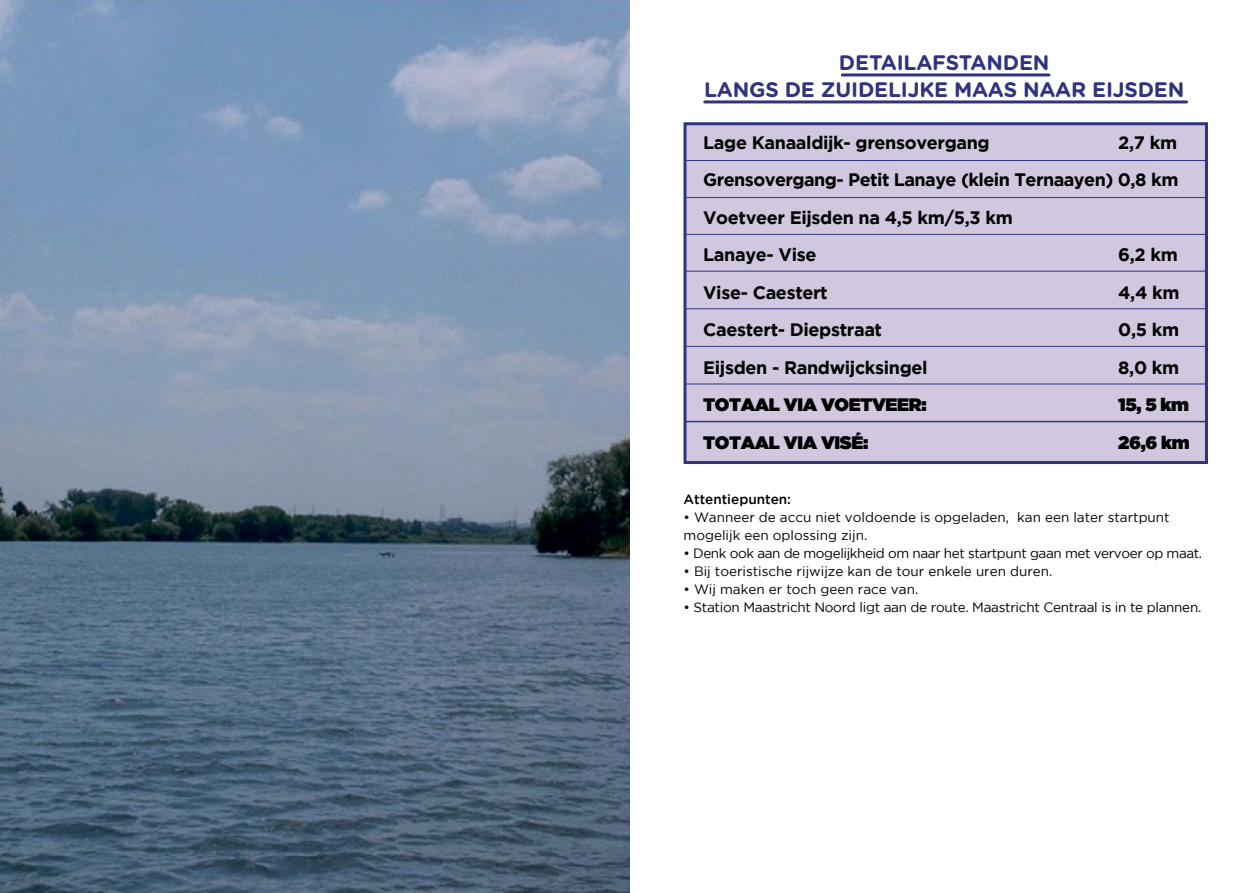
<style>
.page{position:relative;width:1259px;height:893px;background:#fff}
.page>*{position:absolute;margin:0;border:0;box-sizing:border-box;transform-origin:0 0}
.t1{font:700 21px/27px "Gotham Rounded";letter-spacing:-.01em;color:#30337e;text-align:center}
.t2{font:700 18px/37.5px "Gotham";letter-spacing:-.02em;color:#000}
.t3{font:18px "Gotham Ultra";letter-spacing:-.02em;color:#000}
.t4{font:13.5px/18px "Gotham";color:#000}
.t5{font:13.5px "Gotham";letter-spacing:-.02em;color:#000}
.t6{font:13.5px "Gotham";letter-spacing:-.03em;color:#000}
.t7{font:500 13.5px "Gotham";color:#000}
</style>
<div class="page">
<hr style="left:842px;top:73px;width:207px;height:3px;background:#30337e">
<hr style="left:704px;top:100px;width:482px;height:3px;background:#30337e">
<div style="left:683px;top:122px;width:525px;height:342px;background:#d1c8e0;border:3px solid #30337e"></div>
<hr style="left:686px;top:160px;width:519px;height:1px;background:#30337e">
<hr style="left:686px;top:197px;width:519px;height:1px;background:#30337e">
<hr style="left:686px;top:234px;width:519px;height:1px;background:#30337e">
<hr style="left:686px;top:271px;width:519px;height:1px;background:#30337e">
<hr style="left:686px;top:308px;width:519px;height:1px;background:#30337e">
<hr style="left:686px;top:346px;width:519px;height:1px;background:#30337e">
<hr style="left:686px;top:384px;width:519px;height:1px;background:#30337e">
<hr style="left:686px;top:421px;width:519px;height:1px;background:#30337e">
<svg style="left:0;top:0;width:630px;height:893px;background:#6b819a"></svg>
<p class="t1" style="left:704px;top:49px;width:482px">DETAILAFSTANDEN<br>LANGS DE ZUIDELIJKE MAAS NAAR EIJSDEN</p>
<p class="t2" style="left:703px;top:123px;width:477px;text-indent:415px">2,7 km<br>Grensovergang- Petit Lanaye (klein Ternaayen) 0,8 km<br>Voetveer Eijsden na 4,5 km/5,3 km<br>Lanaye- Vise</p>
<p class="t2" style="left:703px;top:123px;width:288px">Lage Kanaaldijk- grensovergang</p>
<p class="t2" style="left:1118px;top:236px;width:61px">6,2 km</p>
<p class="t2" style="left:703px;top:273px;width:126px">Vise- Caestert</p>
<p class="t2" style="left:1118px;top:273px;width:63px">4,4 km</p>
<p class="t2" style="left:703px;top:311px;width:180px">Caestert- Diepstraat</p>
<p class="t2" style="left:1118px;top:311px;width:62px">0,5 km</p>
<p class="t2" style="left:703px;top:348px;width:226px">Eijsden - Randwijcksingel</p>
<p class="t2" style="left:1118px;top:348px;width:62px">8,0 km</p>
<p class="t3" style="left:703px;top:395px;width:225px">TOTAAL VIA VOETVEER:</p>
<p class="t3" style="left:1118px;top:395px;width:72px">15, 5 km</p>
<p class="t3" style="left:703px;top:432px;width:167px">TOTAAL VIA VISÉ:</p>
<p class="t3" style="left:1118px;top:432px;width:73px">26,6 km</p>
<p class="t7" style="left:683px;top:491px;width:109px">Attentiepunten:</p>
<p class="t4" style="left:683px;top:508px;width:488px">• Wanneer de accu niet voldoende is opgeladen, kan een later startpunt mogelijk een oplossing zijn.</p>
<p class="t6" style="left:683px;top:546px;width:520px">• Denk ook aan de mogelijkheid om naar het startpunt gaan met vervoer op maat.</p>
<p class="t4" style="left:683px;top:562px;width:370px">• Bij toeristische rijwijze kan de tour enkele uren duren.</p>
<p class="t4" style="left:683px;top:580px;width:236px">• Wij maken er toch geen race van.</p>
<p class="t5" style="left:683px;top:600px;width:519px">• Station Maastricht Noord ligt aan de route. Maastricht Centraal is in te plannen.</p>
</div>
